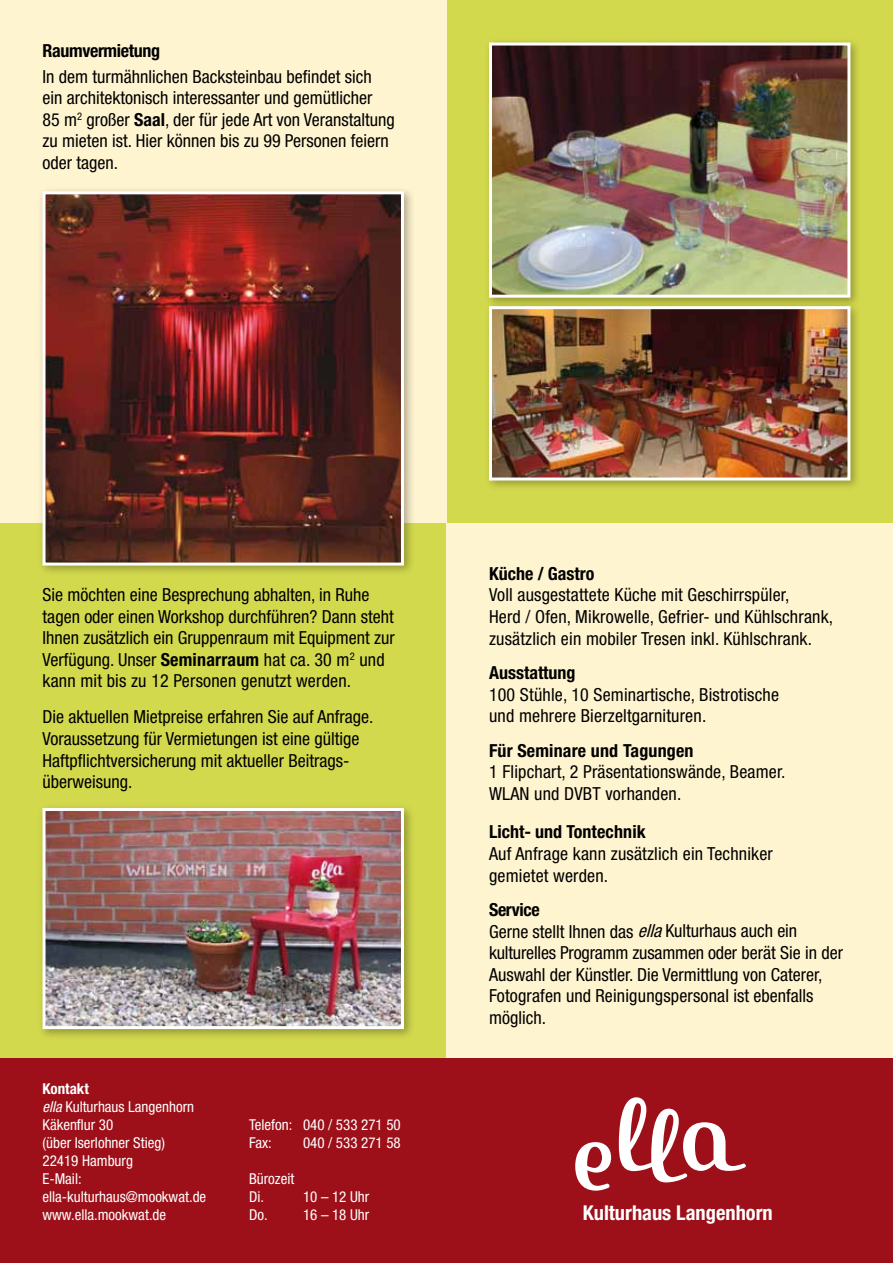
<style>
.page{position:relative;width:893px;height:1263px;background:#fff}
.page>*{position:absolute;margin:0;border:0;box-sizing:border-box;transform-origin:0 0}
.t1{font:700 condensed 20.4px "Helvetica Neue";color:#fff}
.t2{font:condensed 18px/21.6px "Helvetica Neue";color:#000}
.t3{font:700 condensed 18px "Helvetica Neue";color:#000}
.t4{font:700 condensed 18px "Helvetica Neue";letter-spacing:-.02em;color:#000}
.t5{font:condensed 15px/18px "Helvetica Neue";color:#fff}
.s1{font-weight:700}
.s2{font-family:"Helvetica Neue LT";font-style:italic}
.s3{font-style:italic}
</style>
<div class="page">
<div style="left:446px;top:0;width:447px;height:523px;background:#d3d94d"></div>
<div style="left:0;top:0;width:446px;height:523px;background:#fff4d0"></div>
<div style="left:0;top:523px;width:446px;height:536px;background:#d3d94d"></div>
<div style="left:446px;top:523px;width:447px;height:536px;background:#fff4d0"></div>
<div style="left:0;top:1059px;width:893px;height:204px;background:#9e1019"></div>
<svg style="left:575px;top:1142px;width:36px;height:48px"></svg>
<svg style="left:619px;top:1097px;width:127px;height:85px"></svg>
<div style="left:484px;top:37px;width:378px;height:272px;background:#000;opacity:.3"></div>
<img style="left:493px;top:47px;width:353px;height:247px">
<div style="left:489px;top:43px;width:361px;height:255px;border:3px solid #fff"></div>
<div style="left:37px;top:803px;width:378px;height:237px;background:#000;opacity:.3"></div>
<img style="left:47px;top:812px;width:353px;height:213px">
<div style="left:43px;top:808px;width:361px;height:221px;border:3px solid #fff"></div>
<div style="left:484px;top:301px;width:378px;height:191px;background:#000;opacity:.3"></div>
<img style="left:493px;top:310px;width:353px;height:166px">
<div style="left:489px;top:306px;width:361px;height:174px;border:3px solid #fff"></div>
<div style="left:37px;top:186px;width:378px;height:391px;background:#000;opacity:.3"></div>
<img style="left:47px;top:195px;width:353px;height:367px">
<div style="left:43px;top:191px;width:361px;height:375px;border:3px solid #fff"></div>
<p class="t4" style="left:43px;top:39px;width:119px">Raumvermietung</p>
<p class="t2" style="left:43px;top:65px;width:354px">In dem turmähnlichen Backsteinbau befindet sich ein architektonisch interessanter und gemütlicher<br>85 m<sup>2</sup> großer <span class="s1">Saal</span>, der für jede Art von Veranstaltung zu mieten ist. Hier können bis zu 99 Personen feiern oder tagen.</p>
<p class="t2" style="left:43px;top:584px;width:354px">Sie möchten eine Besprechung abhalten, in Ruhe tagen oder einen Workshop durchführen? Dann steht Ihnen zusätzlich ein Gruppenraum mit Equipment zur Verfügung. Unser <span class="s1">Seminarraum</span> hat ca. 30 m<sup>2</sup> und kann mit bis zu 12 Personen genutzt werden.</p>
<p class="t2" style="left:43px;top:706px;width:332px">Die aktuellen Mietpreise erfahren Sie auf Anfrage.<br>Voraussetzung für Vermietungen ist eine gültige Haftpflichtversicherung mit aktueller Beitrags&shy;überweisung.</p>
<p class="t5" style="left:43px;top:1080px;width:165px"><span class="s1">Kontakt<br></span><span class="s2">ella</span> Kulturhaus Langenhorn<br>Käkenflur 30<br>(über Iserlohner Stieg)<br>22419 Hamburg<br>E-Mail: ella-kulturhaus@mookwat.de www.ella.mookwat.de</p>
<p class="t5" style="left:249px;top:1116px;width:153px">Telefon: 040 / 533 271 50<br>Fax:</p>
<p class="t5" style="left:303px;top:1134px;width:99px">040 / 533 271 58</p>
<p class="t5" style="left:249px;top:1170px;width:47px">Bürozeit<br>Di.</p>
<p class="t5" style="left:249px;top:1188px;width:122px;text-align:right">10 – 12 Uhr<br>Do. 16 – 18 Uhr</p>
<p class="t3" style="left:489px;top:562px;width:107px">Küche / Gastro</p>
<p class="t2" style="left:489px;top:584px;width:346px">Voll ausgestattete Küche mit Geschirrspüler,<br>Herd / Ofen, Mikrowelle, Gefrier- und Kühlschrank, zusätzlich ein mobiler Tresen inkl. Kühlschrank.</p>
<p class="t3" style="left:489px;top:662px;width:88px">Ausstattung</p>
<p class="t2" style="left:489px;top:683px;width:292px">100 Stühle, 10 Seminartische, Bistrotische und mehrere Bierzeltgarnituren.</p>
<p class="t3" style="left:489px;top:739px;width:206px">Für Seminare und Tagungen</p>
<p class="t2" style="left:489px;top:761px;width:298px">1 Flipchart, 2 Präsentationswände, Beamer.<br>WLAN und DVBT vorhanden.</p>
<p class="t3" style="left:489px;top:821px;width:158px">Licht- und Tontechnik</p>
<p class="t2" style="left:489px;top:843px;width:285px">Auf Anfrage kann zusätzlich ein Techniker gemietet werden.</p>
<p class="t2" style="left:489px;top:899px;width:355px"><span class="s1">Service<br></span>Gerne stellt Ihnen das <span class="s3">ella</span>Kulturhaus auch ein kulturelles Programm zusammen oder berät Sie in der Auswahl der Künstler. Die Vermittlung von Caterer, Fotografen und Reinigungspersonal ist ebenfalls möglich.</p>
<p class="t1" style="left:583px;top:1201px;width:192px">Kulturhaus Langenhorn</p>
</div>
